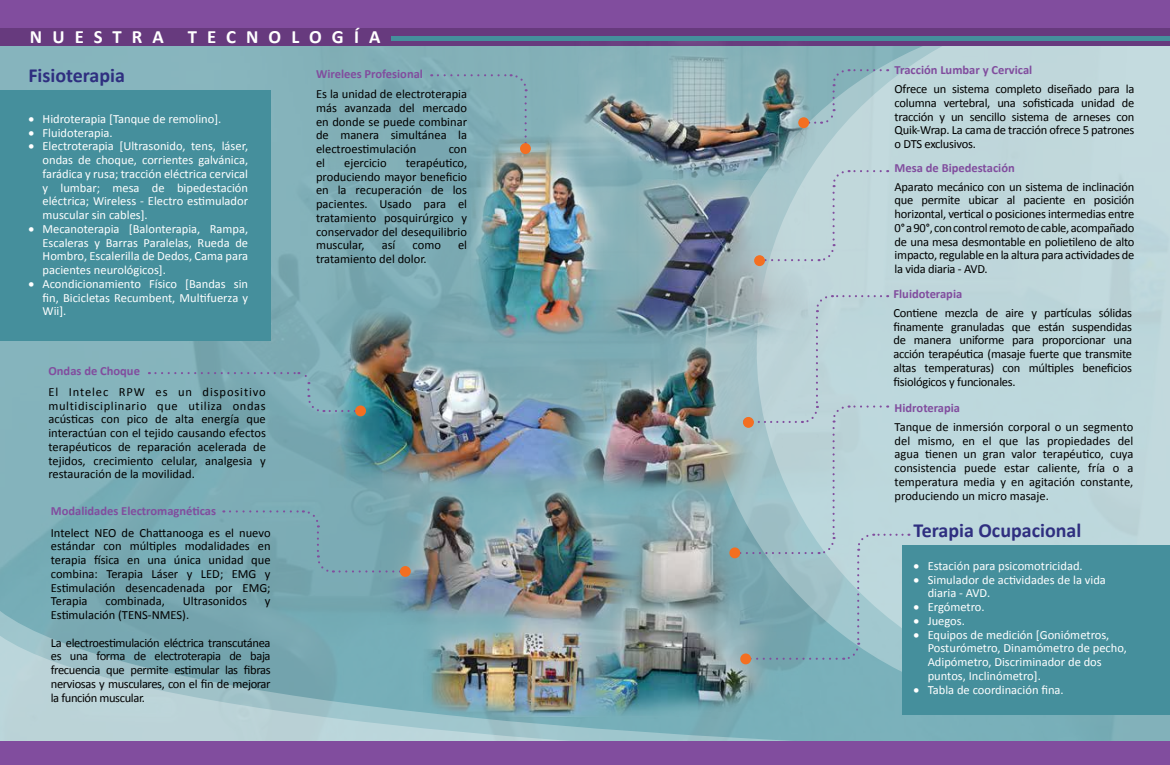
<style>
.page{position:relative;width:1170px;height:765px;background:#fff}
.page>*{position:absolute;margin:0;border:0;box-sizing:border-box;transform-origin:0 0}
.t1{font:700 20px "Calibri";color:#2f2f80}
.t2{font:700 18.75px "Calibri";letter-spacing:.54em;color:#fff}
.t3{font:12.5px/13.8px "Calibri";color:#000;text-align:justify}
.t4{font:12.5px/13.8px "Calibri";color:#fff;text-align:justify}
.t5{font:700 12.5px "Calibri";color:#814d9e}
</style>
<div class="page">
<img style="left:0;top:45px;width:322px;height:557px">
<div style="left:821px;top:45px;width:348px;height:500px;background:#bfd8db"></div>
<div style="left:0;top:602px;width:322px;height:26px;background:#77a8b1"></div>
<svg style="left:0;top:628px;width:1169px;height:113px;background:#94bcc4"></svg>
<div style="left:0;top:90px;width:270px;height:250px;background:#458f9c"></div>
<div style="left:902px;top:545px;width:267px;height:169px;background:#458f9c"></div>
<div style="left:0;top:0;width:1169px;height:45px;background:#814d9e"></div>
<div style="left:0;top:741px;width:1169px;height:24px;background:#814d9e"></div>
<div style="left:0;top:28px;width:1169px;height:17px;background:#673a7e"></div>
<hr style="left:392px;top:36px;width:777px;height:4px;background:#458f9c">
<img style="left:322px;top:42px;width:499px;height:677px">
<svg style="left:814px;top:295px;width:67px;height:17px"></svg>
<svg style="left:735px;top:318px;width:167px;height:343px;background:#a9c8ce"></svg>
<svg style="left:821px;top:69px;width:59px;height:56px;background:#a0c1c8"></svg>
<svg style="left:809px;top:122px;width:6px;height:2px"></svg>
<svg style="left:149px;top:372px;width:161px;height:12px;background:#7ea8b4"></svg>
<svg style="left:307px;top:390px;width:54px;height:23px"></svg>
<svg style="left:230px;top:510px;width:176px;height:64px;background:#79a8b1"></svg>
<svg style="left:831px;top:170px;width:49px;height:17px"></svg>
<svg style="left:818px;top:193px;width:17px;height:69px"></svg>
<svg style="left:765px;top:259px;width:47px;height:2px"></svg>
<svg style="left:438px;top:74px;width:90px;height:17px;background:#82acb7"></svg>
<svg style="left:524px;top:97px;width:2px;height:46px"></svg>
<div style="left:520px;top:143px;width:11px;height:11px;background:#f36f21;border-radius:50%"></div>
<div style="left:355px;top:405px;width:11px;height:11px;background:#f36f21;border-radius:50%"></div>
<div style="left:400px;top:566px;width:11px;height:11px;background:#f36f21;border-radius:50%"></div>
<div style="left:740px;top:653px;width:11px;height:11px;background:#f36f21;border-radius:50%"></div>
<div style="left:729px;top:547px;width:11px;height:11px;background:#f36f21;border-radius:50%"></div>
<div style="left:743px;top:417px;width:10px;height:11px;background:#f36f21;border-radius:50%"></div>
<div style="left:754px;top:255px;width:11px;height:11px;background:#f36f21;border-radius:50%"></div>
<div style="left:798px;top:117px;width:11px;height:11px;background:#f36f21;border-radius:50%"></div>
<h2 class="t2" style="left:30px;top:24px;width:136px">NUESTRA</h2>
<h2 class="t2" style="left:188px;top:24px;width:194px">TECNOLOGÍA</h2>
<p class="t5" style="left:316px;top:66px;width:108px">Wirelees Profesional</p>
<p class="t3" style="left:316px;top:87px;width:153px">Es la unidad de electroterapia más avanzada del mercado en donde se puede combinar de manera simultánea la electroestimulación</p>
<h1 class="t1" style="left:28px;top:62px;width:98px">Fisioterapia</h1>
<p class="t4" style="left:28px;top:112px;width:194px">• Hidroterapia [Tanque de remolino].</p>
<p class="t4" style="left:28px;top:126px;width:86px">• Fluidoterapia.</p>
<p class="t4" style="left:43px;top:139px;width:207px;text-indent:-14px">• Electroterapia [Ultrasonido, tens, láser, ondas de choque, corrientes galvánica, farádica y rusa; tracción eléctrica cervical y lumbar; mesa de bipedestación eléctrica; Wireless - Electro estimulador muscular sin cables].</p>
<p class="t4" style="left:43px;top:222px;width:207px;text-indent:-14px">• Mecanoterapia [Balonterapia, Rampa, Escaleras y Barras Paralelas, Rueda de Hombro, Escalerilla de Dedos, Cama para pacientes neurológicos].</p>
<p class="t4" style="left:43px;top:277px;width:207px;text-indent:-14px">• Acondicionamiento Físico [Bandas sin fin, Bicicletas Recumbent, Multifuerza y Wii].</p>
<p class="t3" style="left:449px;top:142px;width:20px">con</p>
<p class="t3" style="left:316px;top:156px;width:153px;text-indent:90px">terapéutico, produciendo mayor beneficio en la recuperación de los pacientes. Usado para el tratamiento posquirúrgico y conservador del desequilibrio muscular,</p>
<p class="t3" style="left:316px;top:156px;width:11px">el</p>
<p class="t3" style="left:344px;top:156px;width:44px">ejercicio</p>
<p class="t3" style="left:381px;top:238px;width:15px">así</p>
<p class="t3" style="left:412px;top:238px;width:30px">como</p>
<p class="t3" style="left:458px;top:238px;width:11px">el</p>
<p class="t3" style="left:316px;top:252px;width:112px">tratamiento del dolor.</p>
<p class="t5" style="left:48px;top:363px;width:93px">Ondas de Choque</p>
<p class="t3" style="left:48px;top:385px;width:219px">El Intelec RPW es un dispositivo multidisciplinario que utiliza ondas acústicas con pico de alta energía que interactúan con el tejido causando efectos terapéuticos de reparación acelerada de tejidos, crecimiento celular, analgesia y restauración de la movilidad.</p>
<p class="t5" style="left:51px;top:503px;width:167px">Modalidades Electromagnéticas</p>
<p class="t3" style="left:51px;top:526px;width:221px">Intelect NEO de Chattanooga es el nuevo estándar con múltiples modalidades en terapia física en una única unidad que combina: Terapia Láser y LED; EMG y Estimulación desencadenada por EMG; Terapia</p>
<p class="t3" style="left:105px;top:594px;width:61px">combinada,</p>
<p class="t3" style="left:183px;top:594px;width:66px">Ultrasonidos</p>
<p class="t3" style="left:265px;top:594px;width:7px">y</p>
<p class="t3" style="left:51px;top:608px;width:140px">Estimulación (TENS-NMES).</p>
<p class="t3" style="left:51px;top:636px;width:221px">La electroestimulación eléctrica transcutánea es una forma de electroterapia de baja frecuencia que permite estimular las fibras nerviosas y musculares, con el fin de mejorar la función muscular.</p>
<p class="t5" style="left:894px;top:62px;width:139px">Tracción Lumbar y Cervical</p>
<p class="t3" style="left:894px;top:82px;width:241px">Ofrece un sistema completo diseñado para la columna vertebral, una sofisticada unidad de tracción y un sencillo sistema de arneses con Quik-Wrap. La cama de tracción ofrece 5 patrones o DTS exclusivos.</p>
<p class="t5" style="left:894px;top:160px;width:122px">Mesa de Bipedestación</p>
<p class="t3" style="left:894px;top:180px;width:241px">Aparato mecánico con un sistema de inclinación que permite ubicar al paciente en posición horizontal, vertical o posiciones intermedias entre 0° a 90°, con control remoto de cable, acompañado de una mesa desmontable en polietileno de alto impacto, regulable en la altura para actividades de la vida diaria - AVD.</p>
<p class="t5" style="left:893px;top:286px;width:70px">Fluidoterapia</p>
<p class="t3" style="left:893px;top:306px;width:240px">Contiene mezcla de aire y partículas sólidas finamente granuladas que están suspendidas de manera uniforme para proporcionar una acción terapéutica (masaje fuerte que transmite altas temperaturas) con múltiples beneficios fisiológicos y funcionales.</p>
<p class="t5" style="left:894px;top:400px;width:67px">Hidroterapia</p>
<p class="t3" style="left:894px;top:420px;width:240px">Tanque de inmersión corporal o un segmento del mismo, en el que las propiedades del agua tienen un gran valor terapéutico, cuya consistencia puede estar caliente, fría o a temperatura media y en agitación constante, produciendo un micro masaje.</p>
<h1 class="t1" style="left:913px;top:518px;width:169px">Terapia Ocupacional</h1>
<p class="t4" style="left:913px;top:559px;width:171px">• Estación para psicomotricidad.</p>
<p class="t4" style="left:927px;top:573px;width:180px;text-indent:-14px">• Simulador de actividades de la vida diaria - AVD.</p>
<p class="t4" style="left:913px;top:600px;width:73px">• Ergómetro.</p>
<p class="t4" style="left:913px;top:614px;width:53px">• Juegos.</p>
<p class="t4" style="left:927px;top:628px;width:201px;text-align:left;text-indent:-14px">• Equipos de medición [Goniómetros, Posturómetro, Dinamómetro de pecho, Adipómetro, Discriminador de dos puntos, Inclinómetro].</p>
<p class="t4" style="left:913px;top:683px;width:152px">• Tabla de coordinación fina.</p>
</div>
